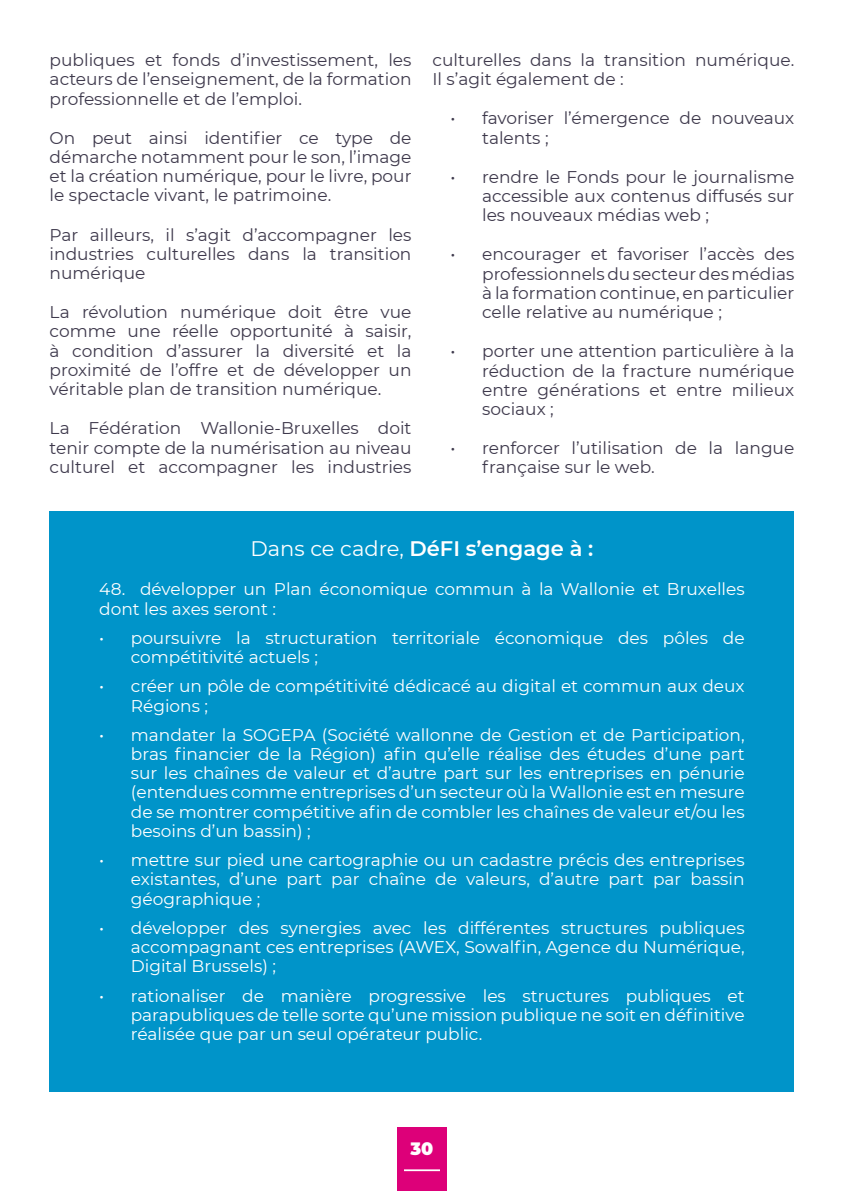
<style>
.page{position:relative;width:844px;height:1191px;background:#fff}
.page>*{position:absolute;margin:0;border:0;box-sizing:border-box;transform-origin:0 0}
.t1{font:600 21px "Montserrat";color:#fff}
.t2{font:900 17.5px "Montserrat";color:#fff}
.t3{font:16.97px/19.2px "Montserrat";color:#3e394c;text-align:justify}
.t4{font:16.97px/19.2px "Montserrat";color:#fff;text-align:justify}
.s1{font-weight:400}
</style>
<div class="page">
<div style="left:50px;top:511px;width:744px;height:580px;background:#0094c9"></div>
<div style="left:397px;top:1127px;width:49px;height:64px;background:#dd0079"></div>
<hr style="left:404px;top:1169px;width:36px;height:2px;background:#fff">
<p class="t3" style="left:50px;top:50px;width:363px">publiques et fonds d’investissement, les acteurs de l’enseignement, de la formation professionnelle et de l’emploi.</p>
<p class="t3" style="left:50px;top:127px;width:363px">On peut ainsi identifier ce type de démarche notamment pour le son, l’image et la création numérique, pour le livre, pour le spectacle vivant, le patrimoine.</p>
<p class="t3" style="left:50px;top:224px;width:363px">Par ailleurs, il s’agit d’accompagner les industries culturelles dans la transition numérique</p>
<p class="t3" style="left:50px;top:302px;width:363px">La révolution numérique doit être vue comme une réelle opportunité à saisir, à condition d’assurer la diversité et la proximité de l’offre et de développer un véritable plan de transition numérique.</p>
<p class="t3" style="left:50px;top:418px;width:363px">La Fédération Wallonie-Bruxelles doit tenir compte de la numérisation au niveau culturel et accompagner les industries</p>
<p class="t3" style="left:432px;top:50px;width:363px">culturelles dans la transition numérique.<br>Il s’agit également de :</p>
<p class="t3" style="left:482px;top:108px;width:313px;text-indent:-32px">• favoriser l’émergence de nouveaux talents ;</p>
<p class="t3" style="left:482px;top:166px;width:313px;text-indent:-32px">• rendre le Fonds pour le journalisme accessible aux contenus diffusés sur les nouveaux médias web ;</p>
<p class="t3" style="left:482px;top:244px;width:313px;text-indent:-32px">• encourager et favoriser l’accès des professionnels du secteur des médias à la formation continue, en particulier celle relative au numérique ;</p>
<p class="t3" style="left:482px;top:341px;width:313px;text-indent:-32px">• porter une attention particulière à la réduction de la fracture numérique entre générations et entre milieux sociaux ;</p>
<p class="t3" style="left:482px;top:438px;width:313px;text-indent:-32px">• renforcer l’utilisation de la langue française sur le web.</p>
<p class="t1" style="left:250px;top:534px;width:344px"><span class="s1">Dans ce cadre,</span> DéFI s’engage à :</p>
<p class="t4" style="left:99px;top:579px;width:646px">48. développer un Plan économique commun à la Wallonie et Bruxelles dont les axes seront :</p>
<p class="t4" style="left:131px;top:627px;width:615px;text-indent:-32px">• poursuivre la structuration territoriale économique des pôles de compétitivité actuels ;</p>
<p class="t4" style="left:131px;top:676px;width:615px;text-indent:-32px">• créer un pôle de compétitivité dédicacé au digital et commun aux deux<br>Régions ;</p>
<p class="t4" style="left:131px;top:724px;width:615px;text-indent:-32px">• mandater la SOGEPA (Société wallonne de Gestion et de Participation, bras financier de la Région) afin qu’elle réalise des études d’une part sur les chaînes de valeur et d’autre part sur les entreprises en pénurie (entendues comme entreprises d’un secteur où la Wallonie est en mesure de se montrer compétitive afin de combler les chaînes de valeur et/ou les besoins d’un bassin) ;</p>
<p class="t4" style="left:131px;top:850px;width:615px;text-indent:-32px">• mettre sur pied une cartographie ou un cadastre précis des entreprises existantes, d’une part par chaîne de valeurs, d’autre part par bassin géographique ;</p>
<p class="t4" style="left:131px;top:917px;width:615px;text-indent:-32px">• développer des synergies avec les différentes structures publiques accompagnant ces entreprises (AWEX, Sowalfin, Agence du Numérique, Digital Brussels) ;</p>
<p class="t4" style="left:131px;top:985px;width:615px;text-indent:-32px">• rationaliser de manière progressive les structures publiques et parapubliques de telle sorte qu’une mission publique ne soit en définitive réalisée que par un seul opérateur public.</p>
<p class="t2" style="left:410px;top:1135px;width:24px">30</p>
</div>
